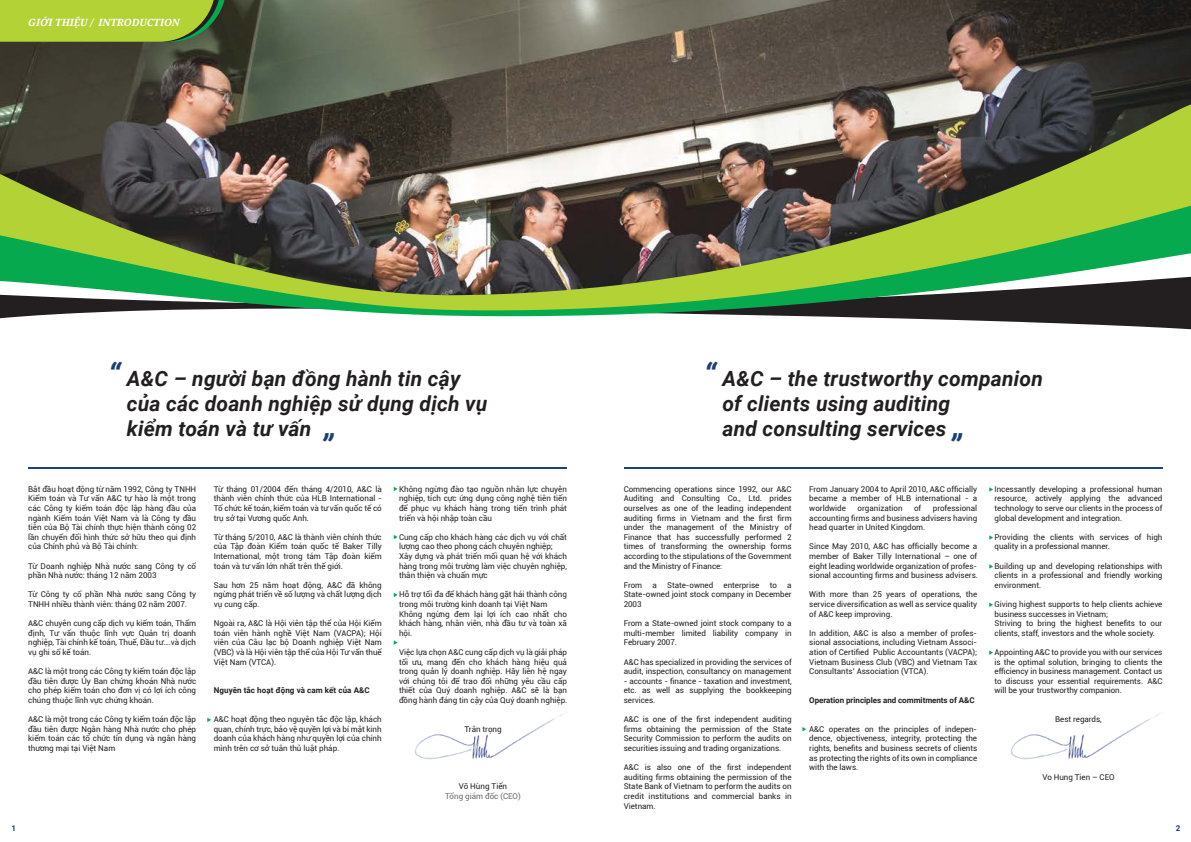
<style>
.page{position:relative;width:1191px;height:842px;background:#fff}
.page>*{position:absolute;margin:0;border:0;box-sizing:border-box;transform-origin:0 0}
.t1{font:italic 700 31.8px "Roboto";color:#1c3f75}
.t2{font:italic 700 21px/25.2px "Roboto";letter-spacing:.01em;color:#231f20}
.t3{font:italic 700 10px "Noto Serif";color:#fff}
.t4{font:8px/9.6px "Roboto";color:#231f20;text-align:justify}
.t5{font:700 8px "Roboto";letter-spacing:-.005em;color:#231f20}
.t6{font:8px "Roboto";color:#686869}
.t7{font:700 8px "Roboto";color:#1c3f75}
</style>
<div class="page">
<img style="left:0;top:0;width:1191px;height:101px">
<svg style="left:0;top:316px;width:1191px;height:14px"></svg>
<svg style="left:0;top:310px;width:1191px;height:6px"></svg>
<img style="left:0;top:101px;width:1191px;height:209px">
<hr style="left:28px;top:468px;width:539px;height:1px;background:#1c3f75">
<svg style="left:207px;top:718px;width:4px;height:4px"></svg>
<svg style="left:0;top:0;width:226px;height:42px;background:#a2c234"></svg>
<hr style="left:623px;top:468px;width:539px;height:1px;background:#1c3f75">
<svg style="left:989px;top:487px;width:4px;height:5px"></svg>
<svg style="left:802px;top:727px;width:4px;height:4px"></svg>
<svg style="left:989px;top:535px;width:4px;height:5px"></svg>
<svg style="left:989px;top:564px;width:4px;height:5px"></svg>
<svg style="left:989px;top:602px;width:4px;height:5px"></svg>
<svg style="left:989px;top:650px;width:4px;height:5px"></svg>
<img style="left:415px;top:712px;width:152px;height:47px">
<img style="left:1011px;top:712px;width:152px;height:47px">
<p class="t3" style="left:28px;top:15px;width:153px">GIỚI THIỆU / INTRODUCTION</p>
<h1 class="t1" style="left:108px;top:352px;width:14px">“</h1>
<h2 class="t2" style="left:127px;top:365px;width:362px">A&amp;C – người bạn đồng hành tin cậy của các doanh nghiệp sử dụng dịch vụ kiểm toán và tư vấn</h2>
<h1 class="t1" style="left:320px;top:423px;width:14px">”</h1>
<p class="t4" style="left:28px;top:484px;width:169px">Bắt đầu hoạt động từ năm 1992, Công ty TNHH Kiểm toán và Tư vấn A&amp;C tự hào là một trong các Công ty kiểm toán độc lập hàng đầu của ngành Kiểm toán Việt Nam và là Công ty đầu tiên của Bộ Tài chính thực hiện thành công 02 lần chuyển đổi hình thức sở hữu theo qui định của Chính phủ và Bộ Tài chính:</p>
<p class="t4" style="left:28px;top:561px;width:169px">Từ Doanh nghiệp Nhà nước sang Công ty cổ phần Nhà nước: tháng 12 năm 2003</p>
<p class="t4" style="left:28px;top:589px;width:169px">Từ Công ty cổ phần Nhà nước sang Công ty<br>TNHH nhiều thành viên: tháng 02 năm 2007.</p>
<p class="t4" style="left:28px;top:618px;width:169px">A&amp;C chuyên cung cấp dịch vụ kiểm toán, Thẩm định, Tư vấn thuộc lĩnh vực Quản trị doanh nghiệp, Tài chính kế toán, Thuế, Đầu tư….và dịch vụ ghi sổ kế toán.</p>
<p class="t4" style="left:28px;top:666px;width:169px">A&amp;C là một trong các Công ty kiểm toán độc lập đầu tiên được Ủy Ban chứng khoán Nhà nước cho phép kiểm toán cho đơn vị có lợi ích công chúng thuộc lĩnh vực chứng khoán.</p>
<p class="t4" style="left:28px;top:714px;width:169px">A&amp;C là một trong các Công ty kiểm toán độc lập đầu tiên được Ngân hàng Nhà nước cho phép kiểm toán các tổ chức tín dụng và ngân hàng thương mại tại Việt Nam</p>
<p class="t4" style="left:214px;top:484px;width:169px">Từ tháng 01/2004 đến tháng 4/2010, A&amp;C là thành viên chính thức của HLB International - Tổ chức kế toán, kiểm toán và tư vấn quốc tế có trụ sở tại Vương quốc Anh.</p>
<p class="t4" style="left:214px;top:532px;width:169px">Từ tháng 5/2010, A&amp;C là thành viên chính thức của Tập đoàn Kiểm toán quốc tế Baker Tilly International, một trong tám Tập đoàn kiểm toán và tư vấn lớn nhất trên thế giới.</p>
<p class="t4" style="left:214px;top:580px;width:169px">Sau hơn 25 năm hoạt động, A&amp;C đã không ngừng phát triển về số lượng và chất lượng dịch vụ cung cấp.</p>
<p class="t4" style="left:214px;top:618px;width:169px">Ngoài ra, A&amp;C là Hội viên tập thể của Hội Kiểm toán viên hành nghề Việt Nam (VACPA); Hội viên của Câu lạc bộ Doanh nghiệp Việt Nam (VBC) và là Hội viên tập thể của Hội Tư vấn thuế Việt Nam (VTCA).</p>
<p class="t5" style="left:214px;top:685px;width:157px">Nguyên tắc hoạt động và cam kết của A&amp;C</p>
<p class="t4" style="left:214px;top:714px;width:169px">A&amp;C hoạt động theo nguyên tắc độc lập, khách quan, chính trực, bảo vệ quyền lợi và bí mật kinh doanh của khách hàng như quyền lợi của chính mình trên cơ sở tuân thủ luật pháp.</p>
<p class="t4" style="left:399px;top:484px;width:169px">Không ngừng đào tạo nguồn nhân lực chuyên nghiệp, tích cực ứng dụng công nghệ tiên tiến để phục vụ khách hàng trong tiến trình phát triển và hội nhập toàn cầu</p>
<p class="t4" style="left:399px;top:532px;width:169px;text-align:left">Cung cấp cho khách hàng các dịch vụ với chất lượng cao theo phong cách chuyên nghiệp; Xây dựng và phát triển mối quan hệ với khách hàng trong môi trường làm việc chuyên nghiệp, thân thiện và chuẩn mực</p>
<p class="t4" style="left:399px;top:589px;width:169px;text-align:left">Hỗ trợ tối đa để khách hàng gặt hái thành công trong môi trường kinh doanh tại Việt Nam Không ngừng đem lại lợi ích cao nhất cho khách hàng, nhân viên, nhà đầu tư và toàn xã hội.</p>
<p class="t4" style="left:399px;top:647px;width:170px">Việc lựa chọn A&amp;C cung cấp dịch vụ là giải pháp tối ưu, mang đến cho khách hàng hiệu quả trong quản lý doanh nghiệp. Hãy liên hệ ngay với chúng tôi để trao đổi những yêu cầu cấp thiết của Quý doanh nghiệp. A&amp;C sẽ là bạn đồng hành đáng tin cậy của Quý doanh nghiệp.</p>
<p class="t4" style="left:464px;top:724px;width:39px">Trân trọng</p>
<p class="t4" style="left:459px;top:781px;width:50px">Võ Hùng Tiến</p>
<p class="t6" style="left:445px;top:790px;width:77px">Tổng giám đốc (CEO)</p>
<h1 class="t1" style="left:703px;top:352px;width:14px">“</h1>
<h2 class="t2" style="left:722px;top:365px;width:322px">A&amp;C – the trustworthy companion of clients using auditing<br>and consulting services</h2>
<h1 class="t1" style="left:949px;top:423px;width:14px">”</h1>
<p class="t4" style="left:623px;top:484px;width:169px">Commencing operations since 1992, our A&amp;C Auditing and Consulting Co., Ltd. prides ourselves as one of the leading independent auditing firms in Vietnam and the first firm under the management of the Ministry of Finance that has successfully performed 2 times of transforming the ownership forms according to the stipulations of the Government and the Ministry of Finance:</p>
<p class="t4" style="left:623px;top:580px;width:20px">From</p>
<p class="t4" style="left:652px;top:580px;width:6px">a</p>
<p class="t4" style="left:667px;top:580px;width:47px">State-owned</p>
<p class="t4" style="left:723px;top:580px;width:37px">enterprise</p>
<p class="t4" style="left:769px;top:580px;width:9px">to</p>
<p class="t4" style="left:623px;top:580px;width:169px;text-indent:163px">a State-owned joint stock company in December 2003</p>
<p class="t4" style="left:623px;top:618px;width:169px">From a State-owned joint stock company to a multi-member limited liability company in February 2007.</p>
<p class="t4" style="left:623px;top:657px;width:169px">A&amp;C has specialized in providing the services of audit, inspection, consultancy on management</p>
<p class="t4" style="left:623px;top:676px;width:169px">- accounts - finance - taxation and investment, etc. as well as supplying the bookkeeping services.</p>
<p class="t4" style="left:623px;top:714px;width:169px">A&amp;C is one of the first independent auditing firms obtaining the permission of the State Security Commission to perform the audits on securities issuing and trading organizations.</p>
<p class="t4" style="left:623px;top:762px;width:169px">A&amp;C is also one of the first independent auditing firms obtaining the permission of the State Bank of Vietnam to perform the audits on credit institutions and commercial banks in Vietnam.</p>
<p class="t4" style="left:809px;top:484px;width:169px">From January 2004 to April 2010, A&amp;C officially became a member of HLB international - a worldwide</p>
<p class="t4" style="left:809px;top:503px;width:169px;text-indent:123px">professional accounting firms and business advisers having head quarter in United Kingdom.</p>
<p class="t4" style="left:809px;top:541px;width:170px">Since May 2010, A&amp;C has officially become a member of Baker Tilly International – one of eight leading worldwide organization of profes&shy;sional accounting firms and business advisers.</p>
<p class="t4" style="left:809px;top:589px;width:169px">With more than 25 years of operations, the service diversification as well as service quality of A&amp;C keep improving.</p>
<p class="t4" style="left:809px;top:628px;width:169px">In addition, A&amp;C is also a member of profes&shy;sional associations, including Vietnam Associ&shy;ation of Certified Public Accountants (VACPA); Vietnam Business Club (VBC) and Vietnam Tax Consultants’ Association (VTCA).</p>
<p class="t5" style="left:809px;top:694px;width:167px">Operation principles and commitments of A&amp;C</p>
<p class="t4" style="left:809px;top:724px;width:169px">A&amp;C operates on the principles of indepen&shy;dence, objectiveness, integrity, protecting the rights, benefits and business secrets of clients as protecting the rights of its own in compliance with the laws.</p>
<p class="t4" style="left:857px;top:503px;width:47px">organization</p>
<p class="t4" style="left:914px;top:503px;width:9px">of</p>
<p class="t4" style="left:994px;top:484px;width:169px">Incessantly developing a professional human resource, actively applying the advanced technology to serve our clients in the process of global development and integration.</p>
<p class="t4" style="left:994px;top:532px;width:169px">Providing the clients with services of high quality in a professional manner.</p>
<p class="t4" style="left:994px;top:561px;width:169px">Building up and developing relationships with clients in a professional and friendly working environment.</p>
<p class="t4" style="left:994px;top:599px;width:169px;text-align:left">Giving highest supports to help clients achieve business successes in Vietnam;<br>Striving to bring the highest benefits to our clients, staff, investors and the whole society.</p>
<p class="t4" style="left:994px;top:647px;width:169px">Appointing A&amp;C to provide you with our services is the optimal solution, bringing to clients the efficiency in business management. Contact us to discuss your essential requirements. A&amp;C will be your trustworthy companion.</p>
<p class="t4" style="left:1055px;top:714px;width:48px">Best regards,</p>
<p class="t4" style="left:1042px;top:772px;width:73px">Vo Hung Tien – CEO</p>
<p class="t7" style="left:11px;top:822px;width:6px">1</p>
<p class="t7" style="left:1175px;top:822px;width:6px">2</p>
</div>
